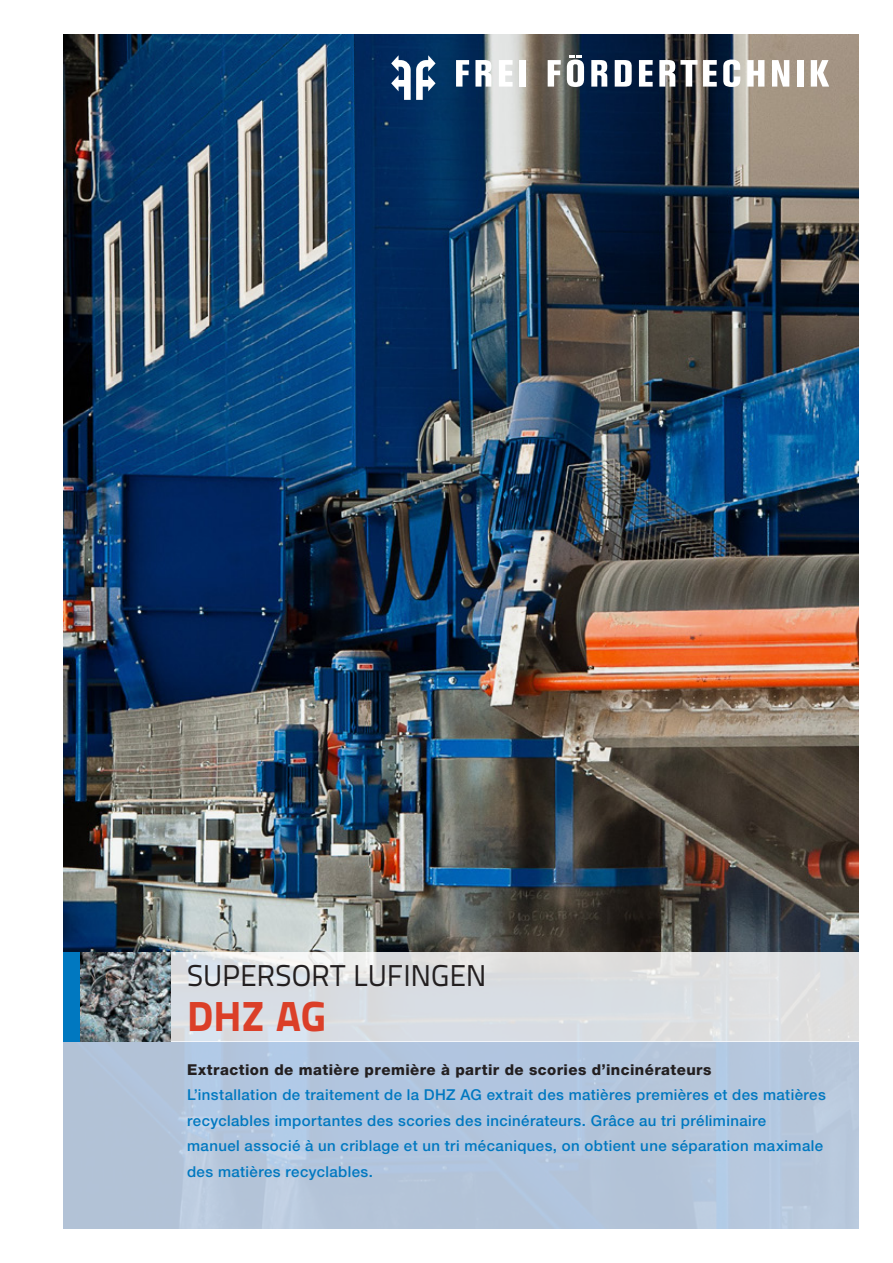
<style>
.page{position:relative;width:893px;height:1263px;background:#fff}
.page>*{position:absolute;margin:0;border:0;box-sizing:border-box;transform-origin:0 0}
.t1{font:800 42px "Titillium Text 22 L";color:#db3f28}
.t2{font:30px "Titillium Text 22 L";letter-spacing:-.005em;color:#231f20}
.t3{font:500 15px/25.5px "Helvetica Neue";letter-spacing:.025em;color:#0078c0}
.t4{font:800 15px "Helvetica Neue";letter-spacing:.03em;color:#231f20}
</style>
<div class="page">
<img style="left:64px;top:34px;width:795px;height:918px">
<div style="left:64px;top:1042px;width:795px;height:187px;background:#b2c5dc"></div>
<svg style="left:170px;top:952px;width:689px;height:90px;background:#dcdfe2"></svg>
<div style="left:64px;top:952px;width:17px;height:90px;background:#0078c0"></div>
<svg style="left:499px;top:60px;width:14px;height:27px"></svg>
<svg style="left:456px;top:60px;width:13px;height:27px"></svg>
<div style="left:519px;top:60px;width:7px;height:27px;background:#fff"></div>
<svg style="left:548px;top:60px;width:13px;height:27px"></svg>
<svg style="left:747px;top:60px;width:17px;height:27px"></svg>
<svg style="left:772px;top:60px;width:17px;height:27px"></svg>
<svg style="left:723px;top:60px;width:17px;height:27px"></svg>
<div style="left:797px;top:60px;width:6px;height:27px;background:#fff"></div>
<svg style="left:811px;top:60px;width:18px;height:27px"></svg>
<svg style="left:639px;top:60px;width:14px;height:27px"></svg>
<svg style="left:615px;top:60px;width:17px;height:27px"></svg>
<svg style="left:703px;top:60px;width:14px;height:27px"></svg>
<svg style="left:391px;top:55px;width:45px;height:45px"></svg>
<svg style="left:659px;top:60px;width:38px;height:27px"></svg>
<svg style="left:591px;top:60px;width:16px;height:27px"></svg>
<svg style="left:475px;top:60px;width:16px;height:27px"></svg>
<svg style="left:567px;top:55px;width:17px;height:32px"></svg>
<img style="left:81px;top:952px;width:89px;height:90px">
<h2 class="t2" style="left:187px;top:953px;width:301px">SUPERSORT LUFINGEN</h2>
<h1 class="t1" style="left:187px;top:983px;width:140px">DHZ AG</h1>
<p class="t4" style="left:187px;top:1060px;width:526px">Extraction de matière première à partir de scories d’incinérateurs</p>
<p class="t3" style="left:187px;top:1082px;width:640px">L’installation de traitement de la DHZ AG extrait des matières premières et des matières recyclables importantes des scories des incinérateurs. Grâce au tri préliminaire<br>manuel associé à un criblage et un tri mécaniques, on obtient une séparation maximale des matières recyclables.</p>
</div>
